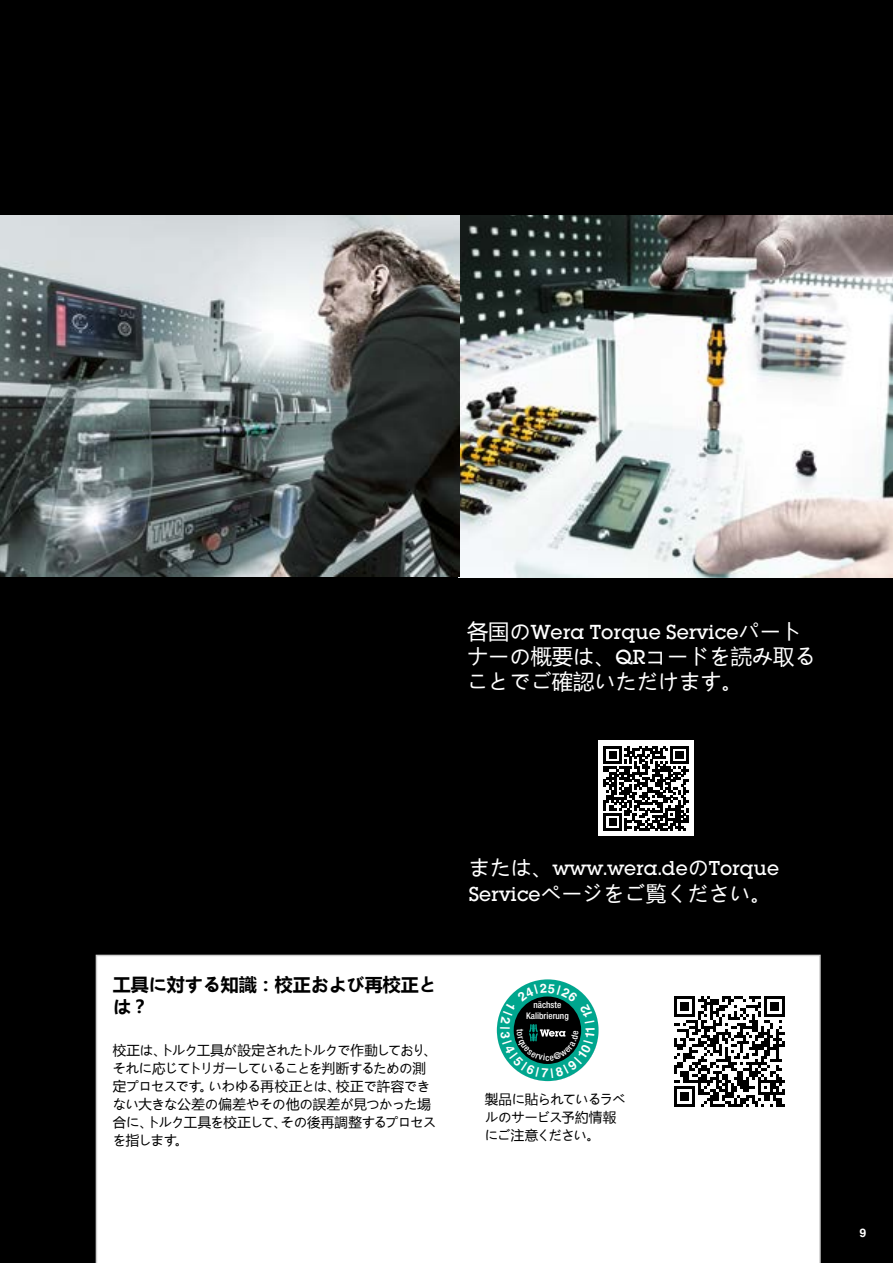
<style>
.page{position:relative;width:893px;height:1263px;background:#000}
.page>*{position:absolute;margin:0;border:0;box-sizing:border-box;transform-origin:0 0}
.t1{font:21.15px/25.5px "Microsoft Ya Hei";color:#fff}
.t2{font:21.15px "co lu regular multiling";color:#fff}
.t3{font:21px "co lu regular multiling";color:#fff}
.t4{font:21px "Microsoft Ya Hei";color:#fff}
.t5{font:700 18px/21.6px "Microsoft Ya Hei";color:#000}
.t6{font:13.5px/18px "Microsoft Ya Hei";letter-spacing:-.045em;color:#000}
.t7{font:700 12px "Helvetica World";color:#fff}
.t8{font:500 condensed 9.15px/10.9px "Helvetica Neue LT Std";color:#fff;text-align:center}
.s1{font-family:"Microsoft Ya Hei"}
.s2{font-family:"co lu regular multiling"}
</style>
<div class="page">
<div style="left:96px;top:955px;width:725px;height:308px;background:#fff"></div>
<img style="left:458px;top:215px;width:435px;height:363px">
<img style="left:0;top:215px;width:459px;height:361px">
<div style="left:668px;top:990px;width:122px;height:123px;background:#fff"></div>
<svg style="left:674px;top:996px;width:110px;height:111px"></svg>
<div style="left:598px;top:741px;width:96px;height:95px;background:#fff"></div>
<svg style="left:604px;top:746px;width:84px;height:85px"></svg>
<svg style="left:497px;top:979px;width:101px;height:102px"></svg>
<h1 class="t2" style="left:467px;top:618px;width:337px"><span class="s1">各国の</span>Wera Torque Service<span class="s1">パート</span></h1>
<h1 class="t1" style="left:467px;top:643px;width:350px">ナーの概要は、<span class="s2">QR</span>コードを読み取ることでご確認いただけます。</h1>
<h3 class="t5" style="left:113px;top:973px;width:325px">工具に対する知識：校正および再校正とは？</h3>
<p class="t6" style="left:113px;top:1041px;width:326px">校正は、トルク工具が設定されたトルクで作動しており、それに応じてトリガーしていることを判断するための測定プロセスです。いわゆる再校正とは、校正で許容できない大きな公差の偏差やその他の誤差が見つかった場合に、トルク工具を校正して、その後再調整するプロセスを指します。</p>
<h2 class="t3" style="left:469px;top:855px;width:312px"><span class="s1">または、</span>www.wera.de<span class="s1">の</span>Torque</h2>
<h2 class="t4" style="left:469px;top:879px;width:304px"><span class="s2">Service</span>ページをご覧ください。</h2>
<p class="t8" style="left:526px;top:999px;width:44px">nächste<br>Kalibrierung</p>
<p class="t6" style="left:485px;top:1090px;width:142px">製品に貼られているラベルのサービス予約情報にご注意ください。</p>
<p class="t7" style="left:859px;top:1225px;width:8px">9</p>
</div>
